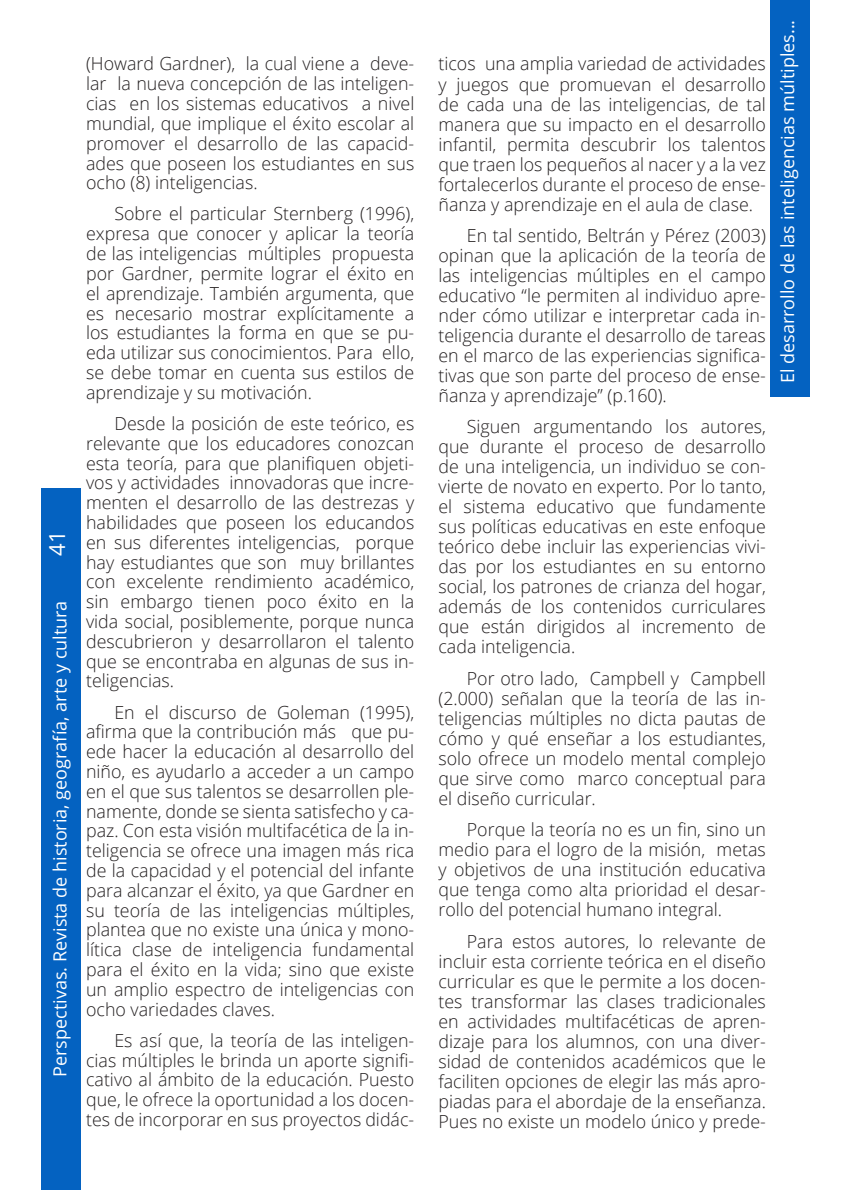
<style>
.page{position:relative;width:851px;height:1191px;background:#fff}
.page>*{position:absolute;margin:0;border:0;box-sizing:border-box;transform-origin:0 0}
.t1{font:22px "Open Sans";color:#fff}
.Parrafos{font:300 18px/19.8px "Open Sans";color:#231f20;text-align:justify}
.t2{font:18px "Open Sans";color:#fff}
</style>
<div class="page">
<div style="left:41px;top:488px;width:40px;height:702px;background:#0462c1"></div>
<div style="left:770px;top:0;width:39px;height:396px;background:#0462c1"></div>
<p class="t1" style="left:42px;top:556px;width:27px;rotate:-90deg">41</p>
<p class="t2" style="left:48px;top:1076px;width:478px;rotate:-90deg">Perspectivas. Revista de historia, geografía, arte y cultura</p>
<p class="Parrafos" style="left:86px;top:54px;width:330px">(Howard Gardner), la cual viene a deve&shy;lar la nueva concepción de las inteligen&shy;cias en los sistemas educativos a nivel mundial, que implique el éxito escolar al promover el desarrollo de las capacid&shy;ades que poseen los estudiantes en sus ocho (8) inteligencias.</p>
<p class="Parrafos" style="left:86px;top:203px;width:330px;text-indent:28px">Sobre el particular Sternberg (1996), expresa que conocer y aplicar la teoría de las inteligencias múltiples propuesta por Gardner, permite lograr el éxito en el aprendizaje. También argumenta, que es necesario mostrar explícitamente a los estudiantes la forma en que se pu&shy;eda utilizar sus conocimientos. Para ello, se debe tomar en cuenta sus estilos de aprendizaje y su motivación.</p>
<p class="Parrafos" style="left:86px;top:413px;width:330px;text-indent:28px">Desde la posición de este teórico, es relevante que los educadores conozcan esta teoría, para que planifiquen objeti&shy;vos y actividades innovadoras que incre&shy;menten el desarrollo de las destrezas y habilidades que poseen los educandos en sus diferentes inteligencias, porque hay estudiantes que son muy brillantes con excelente rendimiento académico, sin embargo tienen poco éxito en la vida social, posiblemente, porque nunca descubrieron y desarrollaron el talento que se encontraba en algunas de sus in&shy;teligencias.</p>
<p class="Parrafos" style="left:86px;top:701px;width:330px;text-indent:28px">En el discurso de Goleman (1995), afirma que la contribución más que pu&shy;ede hacer la educación al desarrollo del niño, es ayudarlo a acceder a un campo en el que sus talentos se desarrollen ple&shy;namente, donde se sienta satisfecho y ca&shy;paz. Con esta visión multifacética de la in&shy;teligencia se ofrece una imagen más rica de la capacidad y el potencial del infante para alcanzar el éxito, ya que Gardner en su teoría de las inteligencias múltiples, plantea que no existe una única y mono&shy;lítica clase de inteligencia fundamental para el éxito en la vida; sino que existe un amplio espectro de inteligencias con ocho variedades claves.</p>
<p class="Parrafos" style="left:86px;top:1030px;width:329px;text-indent:28px">Es así que, la teoría de las inteligen&shy;cias múltiples le brinda un aporte signifi&shy;cativo al ámbito de la educación. Puesto que, le ofrece la oportunidad a los docen&shy;tes de incorporar en sus proyectos didác-</p>
<p class="Parrafos" style="left:438px;top:53px;width:329px">ticos una amplia variedad de actividades y juegos que promuevan el desarrollo de cada una de las inteligencias, de tal manera que su impacto en el desarrollo infantil, permita descubrir los talentos que traen los pequeños al nacer y a la vez fortalecerlos durante el proceso de ense&shy;ñanza y aprendizaje en el aula de clase.</p>
<p class="Parrafos" style="left:438px;top:225px;width:329px;text-indent:28px">En tal sentido, Beltrán y Pérez (2003) opinan que la aplicación de la teoría de las inteligencias múltiples en el campo educativo “le permiten al individuo apre&shy;nder cómo utilizar e interpretar cada in&shy;teligencia durante el desarrollo de tareas en el marco de las experiencias significa&shy;tivas que son parte del proceso de ense&shy;ñanza y aprendizaje” (p.160).</p>
<p class="Parrafos" style="left:438px;top:416px;width:329px;text-indent:28px">Siguen argumentando los autores, que durante el proceso de desarrollo de una inteligencia, un individuo se con&shy;vierte de novato en experto. Por lo tanto, el sistema educativo que fundamente sus políticas educativas en este enfoque teórico debe incluir las experiencias vivi&shy;das por los estudiantes en su entorno social, los patrones de crianza del hogar, además de los contenidos curriculares que están dirigidos al incremento de cada inteligencia.</p>
<p class="Parrafos" style="left:438px;top:667px;width:329px;text-indent:28px">Por otro lado, Campbell y Campbell (2.000) señalan que la teoría de las in&shy;teligencias múltiples no dicta pautas de cómo y qué enseñar a los estudiantes, solo ofrece un modelo mental complejo que sirve como marco conceptual para el diseño curricular.</p>
<p class="Parrafos" style="left:438px;top:819px;width:329px;text-indent:28px">Porque la teoría no es un fin, sino un medio para el logro de la misión, metas y objetivos de una institución educativa que tenga como alta prioridad el desar&shy;rollo del potencial humano integral.</p>
<p class="Parrafos" style="left:438px;top:930px;width:329px;text-indent:28px">Para estos autores, lo relevante de incluir esta corriente teórica en el diseño curricular es que le permite a los docen&shy;tes transformar las clases tradicionales en actividades multifacéticas de apren&shy;dizaje para los alumnos, con una diver&shy;sidad de contenidos académicos que le faciliten opciones de elegir las más apro&shy;piadas para el abordaje de la enseñanza.<br>Pues no existe un modelo único y prede-</p>
<p class="t2" style="left:775px;top:383px;width:365px;rotate:-90deg">El desarrollo de las inteligencias múltiples...</p>
</div>
